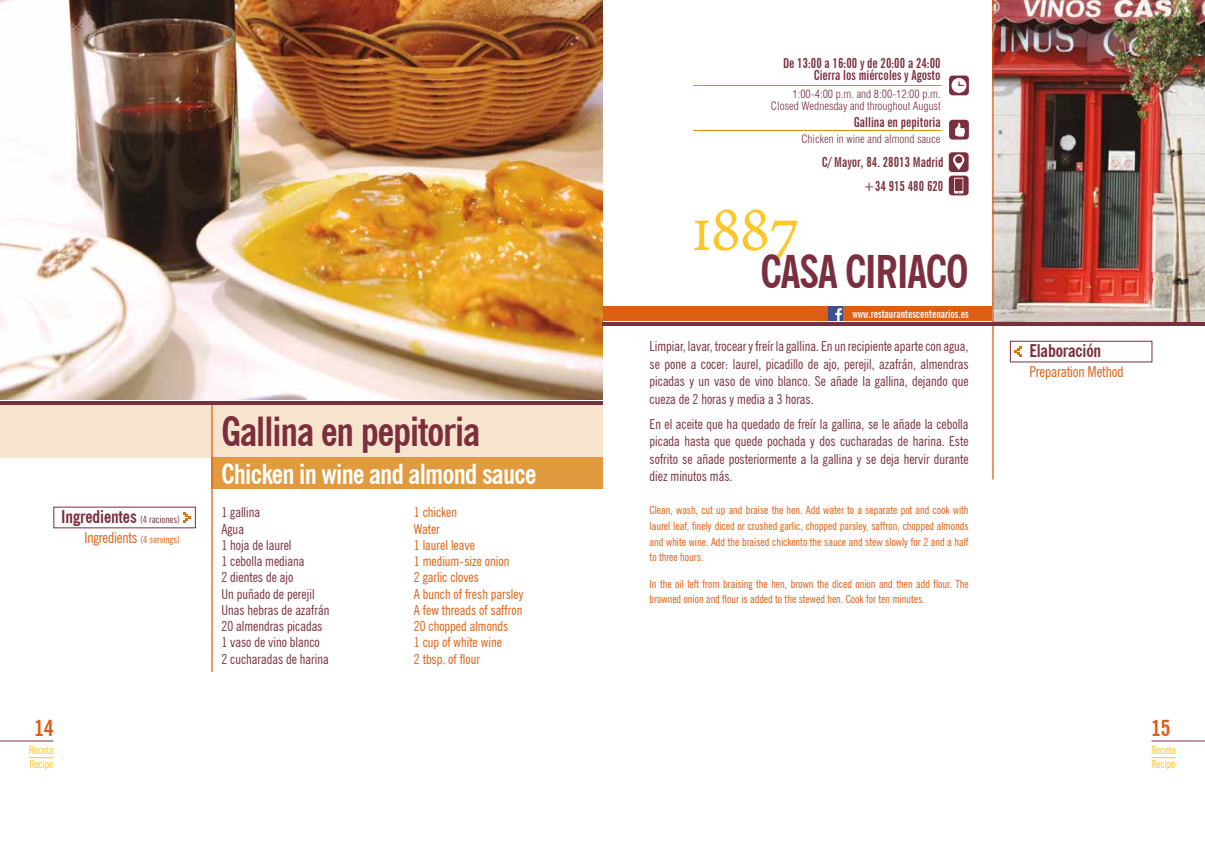
<style>
.page{position:relative;width:1205px;height:851px;background:#fff}
.page>*{position:absolute;margin:0;border:0;box-sizing:border-box;transform-origin:0 0}
.t1{font:75.62px "Adobe Jenson Regular SC";color:#ffc627}
.t2{font:700 condensed 45px "News Gothic BT";letter-spacing:-.025em;color:#7b2f3e}
.t3{font:700 condensed 40px "News Gothic BT";letter-spacing:-.025em;color:#7b2f3e}
.t4{font:700 condensed 27.5px "News Gothic BT";letter-spacing:-.025em;color:#fff}
.t5{font:700 condensed 22.5px "News Gothic BT";color:#dc5e14}
.t6{font:700 condensed 17.5px "News Gothic BT";letter-spacing:-.01em;color:#7b2f3e}
.t7{font:condensed 15px "News Gothic BT";letter-spacing:-.01em;color:#dc5f13}
.t8{font:condensed 13.75px/16.2px "News Gothic BT";color:#7b2f3e;text-align:justify}
.t9{font:condensed 13.75px/16.2px "News Gothic BT";color:#dc5f13}
.t10{font:700 extra-condensed 13.75px/12.5px "News Gothic BT";color:#7b2f3e;text-align:right}
.t11{font:condensed 11.25px/15.6px "News Gothic BT";color:#dc5f13;text-align:justify}
.t12{font:300 condensed 11.25px/11.2px "Swiss 721 BT";color:#7b2f3e;text-align:right}
.t13{font:700 extra-condensed 11.25px "News Gothic BT";color:#fff}
.t14{font:condensed 11.25px/13.8px "News Gothic BT";letter-spacing:-.01em;color:#ffc627}
.s1{font-weight:400;font-size:10px}
.s2{font-size:10px}
</style>
<div class="page">
<hr style="left:0;top:740px;width:54px;height:1px;background:#7b2f3e">
<svg style="left:29px;top:757px;width:25px;height:1px"></svg>
<hr style="left:1151px;top:740px;width:54px;height:1px;background:#7b2f3e">
<svg style="left:1151px;top:757px;width:24px;height:1px"></svg>
<div style="left:602px;top:306px;width:390px;height:15px;background:#dc5f13"></div>
<img style="left:993px;top:0;width:212px;height:322px">
<svg style="left:184px;top:512px;width:6px;height:10px"></svg>
<hr style="left:992px;top:0;width:1px;height:479px;background:#dc5f13">
<div style="left:949px;top:152px;width:19px;height:20px;background:#7b2f3e;border-radius:3px"></div>
<svg style="left:953px;top:154px;width:11px;height:16px"></svg>
<div style="left:955px;top:156px;width:7px;height:7px;background:#7b2f3e;border-radius:50%"></div>
<svg style="left:949px;top:175px;width:19px;height:20px"></svg>
<svg style="left:954px;top:178px;width:9px;height:15px"></svg>
<div style="left:955px;top:179px;width:7px;height:12px;background:#7b2f3e"></div>
<div style="left:828px;top:306px;width:15px;height:15px;background:#3b5193"></div>
<svg style="left:835px;top:308px;width:7px;height:13px"></svg>
<div style="left:949px;top:120px;width:20px;height:19px;background:#7b2f3e;border-radius:3px"></div>
<svg style="left:955px;top:123px;width:10px;height:13px"></svg>
<hr style="left:693px;top:85px;width:248px;height:1px;background:#e28f00">
<div style="left:949px;top:75px;width:20px;height:20px;background:#7b2f3e;border-radius:3px"></div>
<div style="left:951px;top:78px;width:15px;height:15px;background:#fff;border-radius:50%"></div>
<svg style="left:958px;top:80px;width:7px;height:6px"></svg>
<hr style="left:693px;top:130px;width:248px;height:1px;background:#e28f00">
<div style="left:1010px;top:341px;width:142px;height:21px;border:1px solid #7b2f3e"></div>
<svg style="left:1015px;top:346px;width:6px;height:11px"></svg>
<div style="left:0;top:404px;width:602px;height:53px;background:#f7e4cc"></div>
<div style="left:211px;top:457px;width:391px;height:32px;background:#e29a3f"></div>
<img style="left:0;top:0;width:602px;height:400px">
<hr style="left:211px;top:401px;width:2px;height:270px;background:#dc5f13">
<hr style="left:602px;top:322px;width:603px;height:3px;background:#7b2f3e">
<hr style="left:0;top:401px;width:602px;height:3px;background:#7b2f3e">
<p class="t6" style="left:61px;top:506px;width:120px">Ingredientes <span class="s1">(4 raciones)</span></p>
<p class="t7" style="left:84px;top:528px;width:97px">Ingredients <span class="s2">(4 servings)</span></p>
<h3 class="t5" style="left:34px;top:714px;width:21px">14</h3>
<p class="t14" style="left:29px;top:743px;width:26px">Receta<br>Recipe</p>
<h3 class="t3" style="left:221px;top:407px;width:260px">Gallina en pepitoria</h3>
<h3 class="t4" style="left:221px;top:457px;width:316px">Chicken in wine and almond sauce</h3>
<p class="t8" style="left:221px;top:504px;width:109px;text-align:left">1 gallina<br>Agua<br>1 hoja de laurel<br>1 cebolla mediana<br>2 dientes de ajo<br>Un puñado de perejil<br>Unas hebras de azafrán<br>20 almendras picadas<br>1 vaso de vino blanco<br>2 cucharadas de harina</p>
<p class="t9" style="left:414px;top:504px;width:111px">1 chicken<br>Water<br>1 laurel leave<br>1 medium-size onion<br>2 garlic cloves<br>A bunch of fresh parsley<br>A few threads of saffron<br>20 chopped almonds<br>1 cup of white wine<br>2 tbsp. of flour</p>
<p class="t10" style="left:783px;top:57px;width:159px">De 13:00 a 16:00 y de 20:00 a 24:00<br>Cierra los miércoles y Agosto</p>
<p class="t12" style="left:771px;top:89px;width:171px">1:00-4:00 p.m. and 8:00-12:00 p.m.<br>Closed Wednesday and throughout August</p>
<p class="t10" style="left:854px;top:116px;width:88px">Gallina en pepitoria</p>
<p class="t12" style="left:801px;top:134px;width:141px">Chicken in wine and almond sauce</p>
<p class="t10" style="left:822px;top:156px;width:123px">C/ Mayor, 84. 28013 Madrid</p>
<p class="t10" style="left:863px;top:179px;width:81px">+34 915 480 620</p>
<h1 class="t1" style="left:691px;top:188px;width:110px">1887</h1>
<h2 class="t2" style="left:760px;top:244px;width:210px">CASA CIRIACO</h2>
<p class="t13" style="left:852px;top:307px;width:118px">www.restaurantescentenarios.es</p>
<p class="t8" style="left:649px;top:337px;width:320px;line-height:17.5px">Limpiar, lavar, trocear y freír la gallina. En un recipiente aparte con agua, se pone a cocer: laurel, picadillo de ajo, perejil, azafrán, almendras picadas y un vaso de vino blanco. Se añade la gallina, dejando que cueza de 2 horas y media a 3 horas.</p>
<p class="t8" style="left:649px;top:414px;width:320px;line-height:17.5px">En el aceite que ha quedado de freír la gallina, se le añade la cebolla picada hasta que quede pochada y dos cucharadas de harina. Este sofrito se añade posteriormente a la gallina y se deja hervir durante diez minutos más.</p>
<p class="t11" style="left:649px;top:502px;width:320px">Clean, wash, cut up and braise the hen. Add water to a separate pot and cook with laurel leaf, finely diced or crushed garlic, chopped parsley, saffron, chopped almonds and white wine. Add the braised chickento the sauce and stew slowly for 2 and a half to three hours.</p>
<p class="t11" style="left:649px;top:575px;width:320px">In the oil left from braising the hen, brown the diced onion and then add flour. The browned onion and flour is added to the stewed hen. Cook for ten minutes.</p>
<p class="t6" style="left:1029px;top:340px;width:73px">Elaboración</p>
<p class="t7" style="left:1029px;top:362px;width:96px">Preparation Method</p>
<h3 class="t5" style="left:1151px;top:714px;width:21px">15</h3>
<p class="t14" style="left:1151px;top:743px;width:26px">Receta<br>Recipe</p>
</div>
